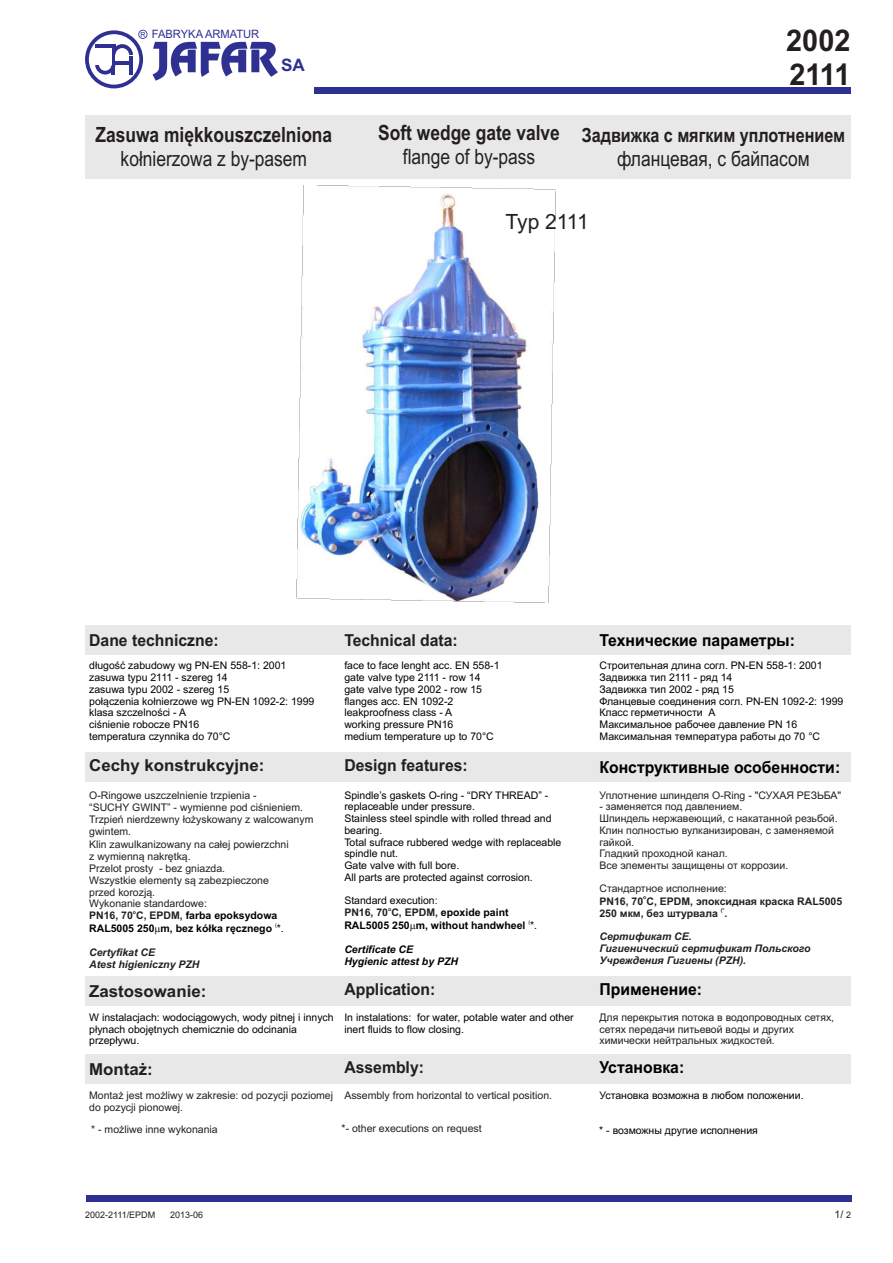
<style>
.page{position:relative;width:893px;height:1263px;background:#fff}
.page>*{position:absolute;margin:0;border:0;box-sizing:border-box;transform-origin:0 0}
.t1{font:700 30px/33.5px "Arial";letter-spacing:.005em;color:#231f20;scale:.96 1}
.t2{font:21px "Arial";letter-spacing:.005em;color:#231f20;scale:.83 1}
.t3{font:700 21px "Arial";letter-spacing:.005em;color:#231f20;scale:.83 1}
.t4{font:21px "Arial";letter-spacing:.005em;color:#231f20}
.t5{font:700 19.5px "Arial";letter-spacing:.005em;color:#231f20;scale:.83 1}
.t6{font:700 17.1px "Arial";color:#2e3191}
.t7{font:700 16.5px "Arial";letter-spacing:.005em;color:#000;scale:.95 1}
.t8{font:700 16.5px "Arial";letter-spacing:.005em;color:#231f20;scale:.95 1}
.t9{font:700 16.5px "Arial";letter-spacing:.005em;color:#231f20}
.t10{font:11.55px "Arial";letter-spacing:.005em;color:#2e3191}
.t11{font:10.5px/11.7px "Arial";letter-spacing:.005em;color:#000}
.t12{font:10.5px/12px "Arial";letter-spacing:.005em;color:#231f20}
.t13{font:italic 700 10.5px/11.7px "Arial";letter-spacing:.005em;color:#231f20}
.t14{font:700 10.5px "Arial";letter-spacing:.005em;color:#000}
.t15{font:700 10.5px "Arial";letter-spacing:.005em;color:#231f20}
.t16{font:italic 700 10.5px/11.7px "Arial";letter-spacing:.005em;color:#000}
.t17{font:9px "Arial";letter-spacing:.005em;color:#231f20}
.t18{font:700 5.25px "Arial";color:#231f20}
.t19{font:5.25px "Arial";color:#000}
.s1{font-size:7.05px}
.s2{color:#231f20}
.s3{font-weight:400}
.s4{font-weight:700;color:#231f20}
.s5{font-weight:700}
.s6{font-size:9px}
</style>
<div class="page">
<img style="left:297px;top:185px;width:259px;height:417px">
<div style="left:86px;top:1195px;width:765px;height:6px;background:#2e3191"></div>
<div style="left:85px;top:115px;width:255px;height:64px;background:#e9e8e8"></div>
<div style="left:340px;top:115px;width:255px;height:64px;background:#e9e8e8"></div>
<div style="left:595px;top:115px;width:255px;height:64px;background:#e9e8e8"></div>
<div style="left:314px;top:87px;width:536px;height:6px;background:#2e3191"></div>
<svg style="left:85px;top:30px;width:62px;height:58px"></svg>
<svg style="left:153px;top:42px;width:125px;height:39px"></svg>
<div style="left:85px;top:976px;width:765px;height:30px;background:#e9e8e8"></div>
<div style="left:85px;top:625px;width:765px;height:30px;background:#e9e8e8"></div>
<div style="left:85px;top:752px;width:765px;height:30px;background:#e9e8e8"></div>
<div style="left:85px;top:1054px;width:765px;height:30px;background:#e9e8e8"></div>
<p class="t10" style="left:140px;top:26px;width:120px"><span class="s1">R</span> FABRYKA ARMATUR</p>
<h3 class="t6" style="left:281px;top:53px;width:25px">SA</h3>
<h2 class="t3" style="left:96px;top:120px;width:287px">Zasuwa miękkouszczelniona</h2>
<h2 class="t2" style="left:121px;top:144px;width:226px">kołnierzowa z by-pasem</h2>
<h2 class="t3" style="left:378px;top:118px;width:220px">Soft wedge gate valve</h2>
<h2 class="t2" style="left:403px;top:142px;width:161px">flange of by-pass</h2>
<h1 class="t1" style="left:786px;top:24px;width:68px">2002<br>2111</h1>
<h3 class="t5" style="left:582px;top:122px;width:319px">Задвижка с мягким уплотнением</h3>
<h2 class="t2" style="left:617px;top:144px;width:233px">фланцевая, c байпасом</h2>
<h2 class="t4" style="left:505px;top:207px;width:85px">Typ 2111</h2>
<h3 class="t8" style="left:89px;top:628px;width:138px">Dane techniczne:</h3>
<h3 class="t8" style="left:344px;top:628px;width:121px">Technical data:</h3>
<h3 class="t7" style="left:599px;top:628px;width:207px">Технические параметры:</h3>
<p class="t11" style="left:89px;top:660px;width:199px">długość zabudowy wg PN-EN 558-1: 2001</p>
<p class="t11" style="left:89px;top:672px;width:227px">zasuwa typu 2111 - szereg 14<br>zasuwa typu 2002 - szereg 15<br>połączenia kołnierzowe wg PN-EN 1092-2: 1999 klasa szczelności - A<br>ciśnienie robocze PN16<br>temperatura czynnika do 70°C</p>
<p class="t11" style="left:344px;top:660px;width:157px">face to face lenght acc. EN 558-1</p>
<p class="t11" style="left:344px;top:672px;width:151px">gate valve type 2111 - row 14 gate valve type 2002 - row 15 flanges acc. EN 1092-2 leakproofness class - A<br>working pressure PN16<br>medium temperature up to 70°C</p>
<p class="t11" style="left:599px;top:660px;width:245px">Строительная длина согл. PN-EN 558-1: 2001<br>Задвижка тип 2111 - ряд 14<br>Задвижка тип 2002 - ряд 15<br>Фланцевые соединения согл. PN-EN 1092-2: 1999<br>Класс герметичности А<br>Максимальное рабочее давление PN 16<br>Максимальная температура работы до 70 °C</p>
<h3 class="t9" style="left:89px;top:754px;width:177px">Cechy konstrukcyjne:</h3>
<h3 class="t8" style="left:344px;top:754px;width:131px">Design features:</h3>
<h3 class="t7" style="left:599px;top:755px;width:255px">Конструктивные особенности:</h3>
<p class="t12" style="left:89px;top:789px;width:226px">O-Ringowe uszczelnienie trzpienia -<br>“SUCHY GWINT” - wymienne pod ciśnieniem.<br>Trzpień nierdzewny łożyskowany z walcowanym gwintem.<br>Klin zawulkanizowany na całej powierzchni<br>z wymienną nakrętką.<br>Przelot prosty - bez gniazda.<br>Wszystkie elementy są zabezpieczone<br>przed korozją.<br>Wykonanie standardowe:</p>
<p class="t18" style="left:133px;top:909px;width:5px">o</p>
<p class="t14" style="left:89px;top:908px;width:190px"><span class="s2">PN16, 70 C, EPDM,</span> farba epoksydowa</p>
<p class="t13" style="left:89px;top:946px;width:112px">Certyfikat CE<br>Atest higieniczny PZH</p>
<p class="t19" style="left:275px;top:921px;width:3px">(</p>
<p class="t14" style="left:89px;top:921px;width:196px">RAL5005 250 m, bez kółka ręcznego <span class="s3">*.</span></p>
<p class="t11" style="left:344px;top:789px;width:219px">Spindle’s gaskets O-ring - “DRY THREAD” - replaceable under pressure.<br>Stainless steel spindle with rolled thread and bearing.<br>Total sufrace rubbered wedge with replaceable spindle nut.<br>Gate valve with full bore.<br>All parts are protected against corrosion.</p>
<p class="t11" style="left:344px;top:894px;width:166px;line-height:12.3px">Standard execution<span class="s2">:<br></span><span class="s4">PN16, 70 C, EPDM,</span> <span class="s5">epoxide paint</span></p>
<p class="t19" style="left:528px;top:918px;width:3px">(</p>
<p class="t14" style="left:344px;top:918px;width:194px">RAL5005 250 m, without handwheel <span class="s3">*.</span></p>
<p class="t16" style="left:344px;top:943px;width:115px">Certificate CE<br>Hygienic attest by PZH</p>
<p class="t18" style="left:388px;top:906px;width:5px">o</p>
<p class="t12" style="left:599px;top:789px;width:243px">Уплотнение шпинделя O-Ring - "СУХАЯ РЕЗЬБА"</p>
<p class="t12" style="left:599px;top:801px;width:240px">- заменяется под давлением.<br>Шпиндель нержавеющий, с накатанной резьбой.<br>Клин полностью вулканизирован, с заменяемой гайкой.<br>Гладкий проходной канал.<br>Все элементы защищены от коррозии.</p>
<p class="t12" style="left:599px;top:883px;width:129px">Стандартное исполнение:</p>
<p class="t15" style="left:599px;top:894px;width:244px">PN16, 70 C, EPDM, эпоксидная краска RAL5005</p>
<p class="t18" style="left:721px;top:906px;width:5px">(*</p>
<p class="t15" style="left:599px;top:906px;width:130px">250 мкм, без штурвала .</p>
<p class="t13" style="left:599px;top:931px;width:213px">Сертификат СЕ.<br>Гигиенический сертификат Польского<br>Учреждения Гигиены (PZH).</p>
<p class="t18" style="left:643px;top:894px;width:5px">o</p>
<h3 class="t9" style="left:89px;top:979px;width:119px">Zastosowanie:</h3>
<h3 class="t8" style="left:344px;top:978px;width:97px">Application:</h3>
<h3 class="t7" style="left:599px;top:978px;width:109px">Применение:</h3>
<p class="t11" style="left:89px;top:1011px;width:246px">W instalacjach: wodociągowych, wody pitnej i innych płynach obojętnych chemicznie do odcinania przepływu.</p>
<p class="t11" style="left:344px;top:1011px;width:231px">In instalations: for water, potable water and other inert fluids to flow closing.</p>
<p class="t12" style="left:599px;top:1011px;width:236px">Для перекрытия потока в водопроводных сетях, сетях передачи питьевой воды и других химически нейтральных жидкостей.</p>
<h3 class="t9" style="left:89px;top:1057px;width:65px">Montaż:</h3>
<h3 class="t8" style="left:344px;top:1056px;width:85px">Assembly:</h3>
<h3 class="t7" style="left:599px;top:1056px;width:91px">Установка:</h3>
<p class="t12" style="left:89px;top:1089px;width:245px">Montaż jest możliwy w zakresie: od pozycji poziomej do pozycji pionowej.</p>
<p class="t12" style="left:344px;top:1090px;width:209px">Assembly from horizontal to vertical position.</p>
<p class="t11" style="left:599px;top:1090px;width:206px">Установка возможна в любом положении.</p>
<p class="t12" style="left:91px;top:1123px;width:128px">* - możliwe inne wykonania</p>
<p class="t12" style="left:342px;top:1122px;width:142px">*- other executions on request</p>
<p class="t11" style="left:599px;top:1125px;width:160px">* - возможны другие исполнения</p>
<p class="t17" style="left:85px;top:1209px;width:72px">2002-2111/EPDM</p>
<p class="t17" style="left:170px;top:1209px;width:34px">2013-06</p>
<p class="t12" style="left:835px;top:1208px;width:18px">1/ <span class="s6">2</span></p>
</div>
